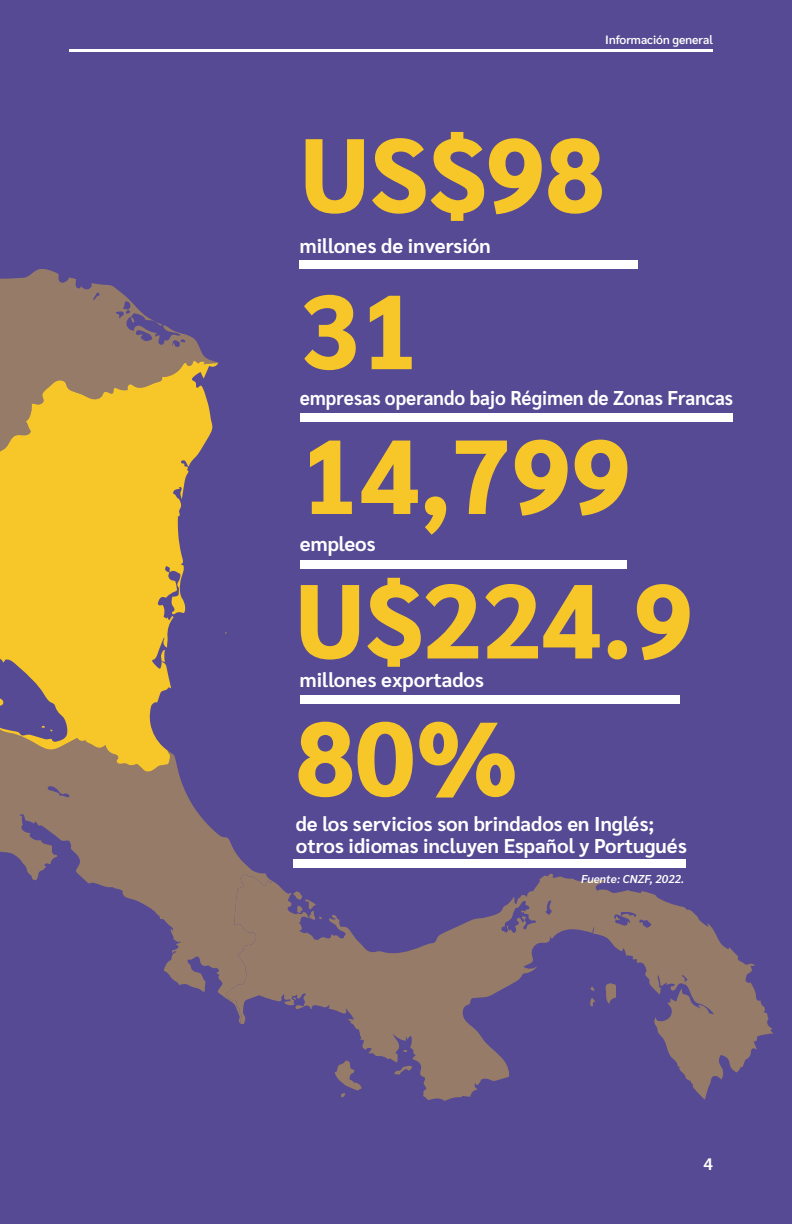
<style>
.page{position:relative;width:792px;height:1224px;background:#554a93}
.page>*{position:absolute;margin:0;border:0;box-sizing:border-box;transform-origin:0 0}
.t1{font:800 105px/141px "Sarabun";color:#f7c628}
.t2{font:700 20px/21.4px "Sarabun";color:#fff}
.t3{font:700 20px "Sarabun";color:#fff;scale:.93 1}
.t4{font:600 17.8px "Myriad Pro";color:#fff}
.t5{font:600 12px "Sarabun";color:#fff}
.t6{font:italic 600 11.4px "Sarabun";color:#fff}
</style>
<div class="page">
<svg style="left:0;top:774px;width:266px;height:224px"></svg>
<svg style="left:226px;top:874px;width:547px;height:227px"></svg>
<svg style="left:605px;top:983px;width:11px;height:21px"></svg>
<svg style="left:590px;top:987px;width:4px;height:4px"></svg>
<svg style="left:590px;top:997px;width:5px;height:10px"></svg>
<svg style="left:394px;top:1066px;width:18px;height:9px"></svg>
<svg style="left:335px;top:1060px;width:27px;height:37px"></svg>
<svg style="left:293px;top:891px;width:23px;height:19px"></svg>
<svg style="left:0;top:269px;width:213px;height:92px;fill:#957b68"></svg>
<svg style="left:28px;top:827px;width:8px;height:5px"></svg>
<svg style="left:93px;top:292px;width:7px;height:8px"></svg>
<svg style="left:116px;top:301px;width:15px;height:17px"></svg>
<svg style="left:136px;top:330px;width:16px;height:11px"></svg>
<svg style="left:172px;top:338px;width:13px;height:9px"></svg>
<svg style="left:502px;top:901px;width:34px;height:32px"></svg>
<svg style="left:545px;top:900px;width:7px;height:15px"></svg>
<svg style="left:614px;top:912px;width:37px;height:16px"></svg>
<svg style="left:48px;top:786px;width:22px;height:11px"></svg>
<svg style="left:290px;top:1013px;width:4px;height:6px"></svg>
<svg style="left:0;top:361px;width:218px;height:413px;fill:#f7c628"></svg>
<svg style="left:0;top:638px;width:68px;height:104px"></svg>
<div style="left:300px;top:413px;width:433px;height:8px;background:#fff"></div>
<div style="left:300px;top:560px;width:327px;height:8px;background:#fff"></div>
<div style="left:300px;top:695px;width:379px;height:8px;background:#fff"></div>
<div style="left:293px;top:859px;width:393px;height:8px;background:#fff"></div>
<div style="left:300px;top:260px;width:338px;height:8px;background:#fff"></div>
<hr style="left:70px;top:49px;width:643px;height:3px;background:#fff">
<p class="t5" style="left:605px;top:32px;width:109px">Información general</p>
<h1 class="t1" style="left:300px;top:98px;width:307px;line-height:156.6px">US$98<br>31</h1>
<p class="t2" style="left:300px;top:236px;width:192px">millones de inversión</p>
<p class="t3" style="left:300px;top:386px;width:467px">empresas operando bajo Régimen de Zonas Francas</p>
<h1 class="t1" style="left:295px;top:407px;width:400px">14,799<br>U$224.9<br>80%</h1>
<p class="t2" style="left:296px;top:814px;width:393px">de los servicios son brindados en Inglés; otros idiomas incluyen Español y Portugués</p>
<p class="t2" style="left:300px;top:534px;width:77px">empleos</p>
<p class="t2" style="left:300px;top:669px;width:185px">millones exportados</p>
<p class="t6" style="left:581px;top:873px;width:105px">Fuente: CNZF, 2022.</p>
<p class="t4" style="left:704px;top:1153px;width:11px">4</p>
</div>
